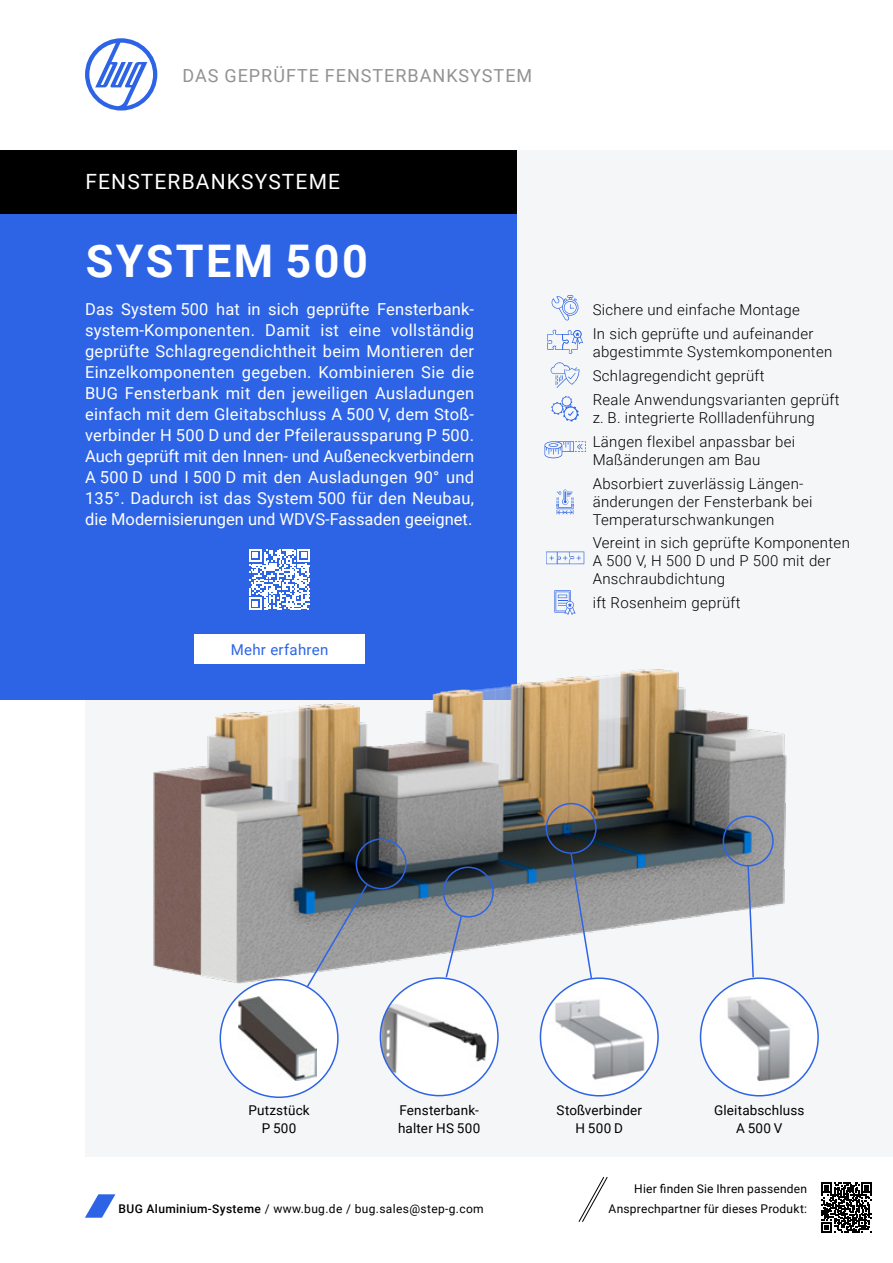
<style>
.page{position:relative;width:893px;height:1263px;background:#fff}
.page>*{position:absolute;margin:0;border:0;box-sizing:border-box;transform-origin:0 0}
.t1{font:700 45px "Roboto";letter-spacing:.055em;color:#fff}
.t2{font:21px "Roboto";letter-spacing:.055em;color:#fff}
.t3{font:18px "Roboto";letter-spacing:.055em;color:#929292}
.t4{font:16.5px/21px "Roboto";color:#fff;text-align:justify}
.t5{font:300 15px/24px "Roboto";letter-spacing:.02em;color:#000}
.t6{font:15px "Roboto";letter-spacing:.02em;color:#2d64e6}
.t7{font:13.5px/18px "Roboto";letter-spacing:.015em;color:#000;text-align:center}
.t8{font:12px/19.5px "Roboto";letter-spacing:.02em;color:#000;text-align:right}
.s1{font-weight:500}
</style>
<div class="page">
<svg style="left:85px;top:1194px;width:30px;height:24px"></svg>
<div style="left:85px;top:150px;width:808px;height:1007px;background:#f5f6f7"></div>
<div style="left:0;top:150px;width:516px;height:64px;background:#000"></div>
<svg style="left:85px;top:38px;width:72px;height:73px"></svg>
<svg style="left:822px;top:1182px;width:50px;height:50px"></svg>
<div style="left:0;top:214px;width:516px;height:485px;background:#2d64e6"></div>
<img style="left:106px;top:558px;width:713px;height:515px">
<div style="left:723px;top:815px;width:51px;height:51px;border:2px solid #2d64e6;border-radius:50%"></div>
<div style="left:546px;top:803px;width:51px;height:51px;border:2px solid #2d64e6;border-radius:50%"></div>
<div style="left:356px;top:838px;width:51px;height:51px;border:2px solid #2d64e6;border-radius:50%"></div>
<div style="left:443px;top:866px;width:51px;height:51px;border:2px solid #2d64e6;border-radius:50%"></div>
<div style="left:220px;top:980px;width:118px;height:117px;background:#fff;border-radius:50%"></div>
<img style="left:239px;top:996px;width:77px;height:85px">
<div style="left:220px;top:979px;width:119px;height:119px;border:2px solid #2d64e6;border-radius:50%"></div>
<svg style="left:540px;top:978px;width:118px;height:118px"></svg>
<img style="left:540px;top:987px;width:118px;height:102px">
<div style="left:540px;top:977px;width:119px;height:119px;border:2px solid #2d64e6;border-radius:50%"></div>
<div style="left:380px;top:978px;width:118px;height:117px;background:#fff;border-radius:50%"></div>
<img style="left:380px;top:978px;width:118px;height:101px">
<div style="left:380px;top:977px;width:119px;height:119px;border:2px solid #2d64e6;border-radius:50%"></div>
<svg style="left:700px;top:978px;width:118px;height:118px"></svg>
<img style="left:700px;top:987px;width:118px;height:102px">
<div style="left:700px;top:977px;width:119px;height:119px;border:2px solid #2d64e6;border-radius:50%"></div>
<div style="left:195px;top:634px;width:170px;height:30px;background:#fff"></div>
<svg style="left:249px;top:549px;width:61px;height:61px"></svg>
<svg style="left:305px;top:883px;width:64px;height:106px"></svg>
<svg style="left:569px;top:852px;width:24px;height:128px"></svg>
<svg style="left:747px;top:864px;width:8px;height:115px"></svg>
<svg style="left:444px;top:914px;width:19px;height:65px"></svg>
<svg style="left:544px;top:441px;width:42px;height:17px"></svg>
<svg style="left:547px;top:330px;width:36px;height:24px"></svg>
<svg style="left:551px;top:396px;width:28px;height:25px"></svg>
<svg style="left:557px;top:489px;width:17px;height:25px"></svg>
<svg style="left:546px;top:551px;width:38px;height:13px"></svg>
<svg style="left:554px;top:590px;width:22px;height:25px"></svg>
<svg style="left:551px;top:362px;width:28px;height:26px"></svg>
<svg style="left:551px;top:295px;width:27px;height:25px"></svg>
<svg style="left:578px;top:1177px;width:30px;height:45px"></svg>
<p class="t3" style="left:183px;top:63px;width:351px">DAS GEPRÜFTE FENSTERBANKSYSTEM</p>
<p class="t2" style="left:85px;top:167px;width:256px">FENSTERBANKSYSTEME</p>
<h1 class="t1" style="left:86px;top:229px;width:284px">SYSTEM 500</h1>
<p class="t4" style="left:85px;top:298px;width:391px">Das System 500 hat in sich geprüfte Fensterbank&shy;system-Komponenten. Damit ist eine vollständig geprüfte Schlagregendichtheit beim Montieren der Einzelkomponenten gegeben. Kombinieren Sie die BUG Fensterbank mit den jeweiligen Ausladungen einfach mit dem Gleitabschluss A 500 V, dem Stoß&shy;verbinder H 500 D und der Pfeileraussparung P 500.<br>Auch geprüft mit den Innen- und Außeneckverbindern A 500 D und I 500 D mit den Ausladungen 90° und 135°. Dadurch ist das System 500 für den Neubau, die Modernisierungen und WDVS-Fassaden geeignet.</p>
<p class="t5" style="left:593px;top:297px;width:222px">Sichere und einfache Montage<br>In sich geprüfte und aufeinander</p>
<p class="t5" style="left:593px;top:339px;width:249px">abgestimmte Systemkomponenten<br>Schlagregendicht geprüft<br>Reale Anwendungsvarianten geprüft</p>
<p class="t5" style="left:593px;top:405px;width:224px">z. B. integrierte Rollladenführung<br>Längen flexibel anpassbar bei</p>
<p class="t5" style="left:593px;top:447px;width:212px">Maßänderungen am Bau<br>Absorbiert zuverlässig Längen-</p>
<p class="t5" style="left:593px;top:492px;width:221px;line-height:18px">änderungen der Fensterbank bei<br>Temperaturschwankungen</p>
<p class="t5" style="left:593px;top:534px;width:259px;line-height:18px">Vereint in sich geprüfte Komponenten<br>A 500 V, H 500 D und P 500 mit der<br>Anschraubdichtung</p>
<p class="t5" style="left:593px;top:590px;width:150px">ift Rosenheim geprüft</p>
<p class="t6" style="left:231px;top:639px;width:99px">Mehr erfahren</p>
<p class="t7" style="left:248px;top:1100px;width:63px">Putzstück<br>P 500</p>
<p class="t7" style="left:556px;top:1101px;width:87px">Stoßverbinder<br>H 500 D</p>
<p class="t7" style="left:398px;top:1100px;width:84px;text-align:left">Fensterbank&shy;halter HS 500</p>
<p class="t7" style="left:714px;top:1101px;width:92px">Gleitabschluss<br>A 500 V</p>
<p class="t8" style="left:119px;top:1198px;width:367px"><span class="s1">BUG Aluminium-Systeme</span> / www.bug.de / bug.sales@step-g.com</p>
<p class="t8" style="left:609px;top:1179px;width:200px">Hier finden Sie Ihren passenden<br>Ansprechpartner für dieses Produkt:</p>
</div>
